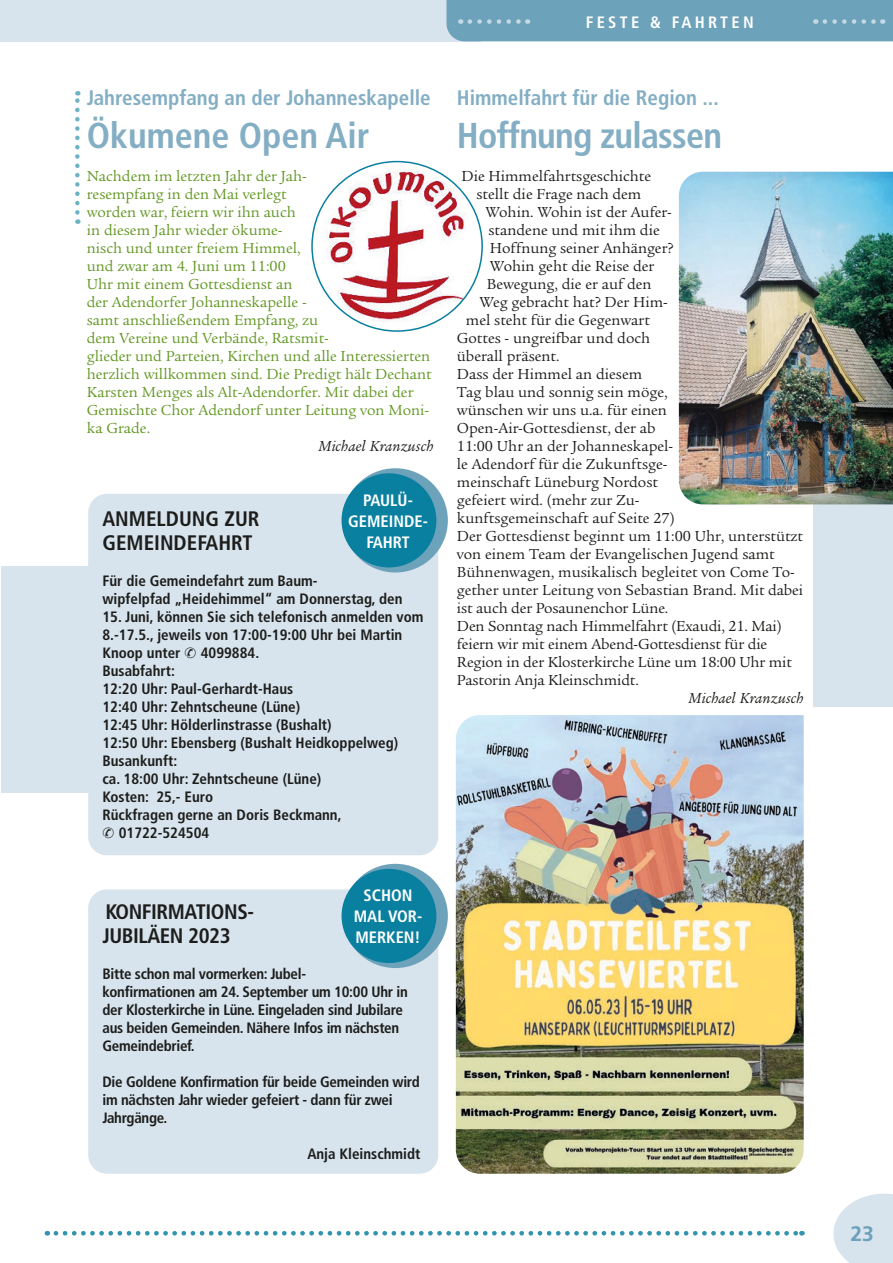
<style>
.page{position:relative;width:893px;height:1263px;background:#fff}
.page>*{position:absolute;margin:0;border:0;box-sizing:border-box;transform-origin:0 0}
.t1{font:700 condensed 36px "Frutiger LT Std";letter-spacing:-.02em;color:#83aec4}
.t2{font:700 condensed 36px "Frutiger LT Std";color:#83aec4}
.t3{font:700 condensed 21px "Frutiger LT Std";color:#83aec4}
.t4{font:700 condensed 21px/24px "Frutiger LT Std";letter-spacing:-.02em;color:#1d1d1b}
.t5{font:700 condensed 21px/24px "Frutiger LT Std";color:#1d1d1b}
.t6{font:700 21px "Frutiger";color:#6da2bb}
.t7{font:700 condensed 16.5px/21px "Frutiger LT Std";color:#fff;text-align:center}
.t8{font:700 condensed 16.5px "Frutiger LT Std";letter-spacing:.2em;color:#fff}
.t9{font:15px "Legacy Serif";color:#1d1d1b}
.t10{font:15px/18px "Legacy Serif";color:#629723}
.t11{font:700 condensed 15px/18px "Frutiger LT Std";color:#1d1d1b}
.t12{font:700 condensed 15px/18px "Frutiger LT Std";letter-spacing:-.02em;color:#1d1d1b}
.t13{font:italic 15px "Legacy Serif";letter-spacing:.01em;color:#1d1d1b}
</style>
<div class="page">
<div style="left:0;top:0;width:480px;height:41px;background:#d7e4ed"></div>
<svg style="left:56px;top:1231px;width:746px;height:4px"></svg>
<div style="left:1px;top:566px;width:93px;height:226px;background:#d7e4ed"></div>
<div style="left:88px;top:889px;width:351px;height:285px;background:#d7e4ed"></div>
<div style="left:343px;top:864px;width:105px;height:104px;background:#6da2bb;border-radius:50%"></div>
<div style="left:342px;top:869px;width:94px;height:94px;background:#0a80a0;border-radius:50%"></div>
<div style="left:813px;top:490px;width:80px;height:216px;background:#d7e4ed"></div>
<img style="left:679px;top:172px;width:214px;height:332px">
<div style="left:87px;top:493px;width:352px;height:363px;background:#d7e4ed"></div>
<div style="left:343px;top:468px;width:105px;height:104px;background:#6da2bb;border-radius:50%"></div>
<div style="left:342px;top:473px;width:94px;height:94px;background:#0a80a0;border-radius:50%"></div>
<img style="left:312px;top:162px;width:170px;height:169px;border-radius:85px">
<svg style="left:75px;top:91px;width:5px;height:121px"></svg>
<img style="left:456px;top:715px;width:348px;height:459px">
<div style="left:446px;top:0;width:447px;height:41px;background:#6da2bb"></div>
<svg style="left:833px;top:1194px;width:60px;height:69px;background:#dce7ef"></svg>
<svg style="left:185px;top:648px;width:11px;height:11px"></svg>
<svg style="left:103px;top:828px;width:11px;height:11px"></svg>
<p class="t8" style="left:586px;top:12px;width:170px">FESTE &amp; FAHRTEN</p>
<h2 class="t3" style="left:87px;top:85px;width:345px">Jahresempfang an der Johanneskapelle</h2>
<h1 class="t2" style="left:87px;top:114px;width:284px">Ökumene Open Air</h1>
<p class="t10" style="left:87px;top:167px;width:346px">Nachdem im letzten Jahr der Jah-<br>resempfang in den Mai verlegt<br>worden war, feiern wir ihn auch<br>in diesem Jahr wieder ökume-<br>nisch und unter freiem Himmel,<br>und zwar am 4. Juni um 11:00<br>Uhr mit einem Gottesdienst an<br>der Adendorfer Johanneskapelle -<br>samt anschließendem Empfang, zu<br>dem Vereine und Verbände, Ratsmit-<br>glieder und Parteien, Kirchen und alle Interessierten herzlich willkommen sind. Die Predigt hält Dechant Karsten Menges als Alt-Adendorfer. Mit dabei der Gemischte Chor Adendorf unter Leitung von Moni&shy;ka Grade.</p>
<p class="t13" style="left:318px;top:437px;width:116px">Michael Kranzusch</p>
<p class="t7" style="left:348px;top:489px;width:81px">PAULÜ-<br>GEMEINDE-<br>FAHRT</p>
<h2 class="t5" style="left:102px;top:507px;width:159px">ANMELDUNG ZUR<br>GEMEINDEFAHRT</h2>
<p class="t11" style="left:102px;top:572px;width:302px">Für die Gemeindefahrt zum Baum-<br>wipfelpfad „Heidehimmel“ am Donnerstag, den</p>
<p class="t11" style="left:102px;top:608px;width:323px">15. Juni, können Sie sich telefonisch anmelden vom<br>8.-17.5., jeweils von 17:00-19:00 Uhr bei Martin<br>Knoop unter</p>
<p class="t11" style="left:201px;top:644px;width:60px">4099884.</p>
<p class="t11" style="left:102px;top:662px;width:74px">Busabfahrt:</p>
<p class="t11" style="left:102px;top:680px;width:192px">12:20 Uhr: Paul-Gerhardt-Haus</p>
<p class="t11" style="left:102px;top:698px;width:199px">12:40 Uhr: Zehntscheune (Lüne)</p>
<p class="t11" style="left:102px;top:716px;width:231px">12:45 Uhr: Hölderlinstrasse (Bushalt)</p>
<p class="t11" style="left:102px;top:734px;width:297px">12:50 Uhr: Ebensberg (Bushalt Heidkoppelweg)</p>
<p class="t11" style="left:102px;top:752px;width:76px">Busankunft:</p>
<p class="t11" style="left:102px;top:770px;width:220px">ca. 18:00 Uhr: Zehntscheune (Lüne)</p>
<p class="t11" style="left:102px;top:788px;width:112px">Kosten: 25,- Euro</p>
<p class="t11" style="left:102px;top:806px;width:241px">Rückfragen gerne an Doris Beckmann,</p>
<p class="t11" style="left:119px;top:824px;width:92px">01722-524504</p>
<p class="t7" style="left:354px;top:885px;width:70px">SCHON<br>MAL VOR-<br>MERKEN!</p>
<h2 class="t4" style="left:102px;top:900px;width:153px">KONFIRMATIONS-<br>JUBILÄEN 2023</h2>
<p class="t12" style="left:102px;top:965px;width:307px">Bitte schon mal vormerken: Jubel-<br>konfirmationen am 24. September um 10:00 Uhr in der Klosterkirche in Lüne. Eingeladen sind Jubilare aus beiden Gemeinden. Nähere Infos im nächsten Gemeindebrief.</p>
<p class="t12" style="left:102px;top:1073px;width:319px">Die Goldene Konfirmation für beide Gemeinden wird im nächsten Jahr wieder gefeiert - dann für zwei<br>Jahrgänge.</p>
<p class="t11" style="left:307px;top:1145px;width:115px">Anja Kleinschmidt</p>
<h2 class="t3" style="left:457px;top:85px;width:263px">Himmelfahrt für die Region ...</h2>
<h1 class="t1" style="left:457px;top:114px;width:267px">Hoffnung zulassen</h1>
<p class="t9" style="left:461px;top:167px;width:191px">Die Himmelfahrtsgeschichte</p>
<p class="t9" style="left:476px;top:185px;width:166px">stellt die Frage nach dem</p>
<p class="t9" style="left:485px;top:203px;width:188px">Wohin. Wohin ist der Aufer-</p>
<p class="t9" style="left:488px;top:221px;width:173px">standene und mit ihm die</p>
<p class="t9" style="left:490px;top:239px;width:185px">Hoffnung seiner Anhänger?</p>
<p class="t9" style="left:490px;top:257px;width:166px">Wohin geht die Reise der</p>
<p class="t9" style="left:487px;top:275px;width:166px">Bewegung, die er auf den</p>
<p class="t9" style="left:479px;top:293px;width:190px">Weg gebracht hat? Der Him-</p>
<p class="t9" style="left:466px;top:311px;width:186px">mel steht für die Gegenwart</p>
<p class="t9" style="left:457px;top:329px;width:195px">Gottes - ungreifbar und doch</p>
<p class="t9" style="left:457px;top:347px;width:104px">überall präsent.</p>
<p class="t9" style="left:457px;top:365px;width:187px">Dass der Himmel an diesem</p>
<p class="t9" style="left:457px;top:383px;width:212px">Tag blau und sonnig sein möge,</p>
<p class="t9" style="left:457px;top:401px;width:212px">wünschen wir uns u.a. für einen</p>
<p class="t9" style="left:457px;top:419px;width:200px">Open-Air-Gottesdienst, der ab</p>
<p class="t9" style="left:457px;top:437px;width:218px">11:00 Uhr an der Johanneskapel-</p>
<p class="t9" style="left:457px;top:455px;width:212px">le Adendorf für die Zukunftsge-</p>
<p class="t9" style="left:457px;top:473px;width:203px">meinschaft Lüneburg Nordost</p>
<p class="t9" style="left:457px;top:491px;width:184px">gefeiert wird. (mehr zur Zu-</p>
<p class="t9" style="left:457px;top:509px;width:219px">kunftsgemeinschaft auf Seite 27)</p>
<p class="t9" style="left:457px;top:527px;width:348px">Der Gottesdienst beginnt um 11:00 Uhr, unterstützt</p>
<p class="t9" style="left:457px;top:545px;width:319px">von einem Team der Evangelischen Jugend samt</p>
<p class="t9" style="left:457px;top:563px;width:340px">Bühnenwagen, musikalisch begleitet von Come To-</p>
<p class="t9" style="left:457px;top:581px;width:348px">gether unter Leitung von Sebastian Brand. Mit dabei</p>
<p class="t9" style="left:457px;top:599px;width:213px">ist auch der Posaunenchor Lüne.</p>
<p class="t9" style="left:457px;top:617px;width:326px">Den Sonntag nach Himmelfahrt (Exaudi, 21. Mai)</p>
<p class="t9" style="left:457px;top:635px;width:312px">feiern wir mit einem Abend-Gottesdienst für die</p>
<p class="t9" style="left:457px;top:653px;width:336px">Region in der Klosterkirche Lüne um 18:00 Uhr mit</p>
<p class="t9" style="left:457px;top:671px;width:183px">Pastorin Anja Kleinschmidt.</p>
<p class="t13" style="left:688px;top:689px;width:116px">Michael Kranzusch</p>
<h2 class="t6" style="left:850px;top:1222px;width:25px">23</h2>
</div>
